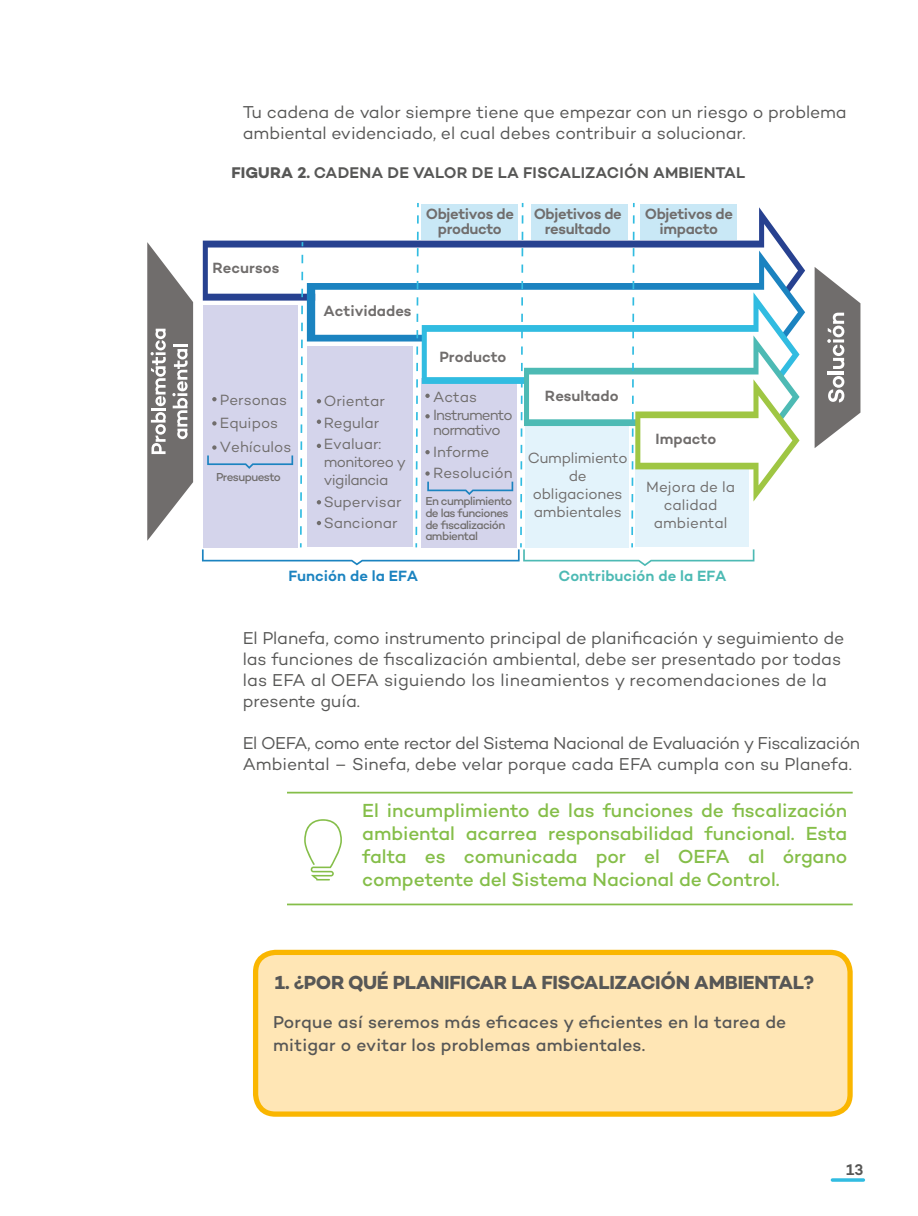
<style>
.page{position:relative;width:918px;height:1216px;background:#fff}
.page>*{position:absolute;margin:0;border:0;box-sizing:border-box;transform-origin:0 0}
.t1{font:500 19.25px/23.1px "Campton";letter-spacing:-.005em;color:#85be49;text-align:justify}
.t2{font:700 19.25px "Campton";letter-spacing:-.015em;color:#575756}
.t3{font:17.5px/21px "Campton";letter-spacing:-.01em;color:#575756}
.t4{font:500 17.5px/22.8px "Campton";letter-spacing:.01em;color:#575756}
.t5{font:600 15.75px "Campton";letter-spacing:.01em;color:#575756}
.t6{font:15.05px/21.5px "Campton";color:#706d6c}
.t7{font:600 15.05px/15px "Campton";letter-spacing:-.025em;color:#706d6c;text-align:center}
.t8{font:600 15.05px "Campton";color:#706d6c}
.t9{font:15.05px/18.2px "Campton";letter-spacing:-.04em;color:#706d6c}
.t10{font:600 15.05px "Campton";color:#4dbab4}
.t11{font:15.05px/18.6px "Campton";letter-spacing:-.06em;color:#706d6c}
.t12{font:600 15.05px "Campton";color:#1b83c0}
.t13{font:500 11.72px/11.7px "Campton";letter-spacing:-.05em;color:#706d6c}
.s1{font-weight:700}
</style>
<div class="page">
<hr style="left:832px;top:1178px;width:31px;height:3px;background:#31bce1">
<div style="left:256px;top:952px;width:594px;height:162px;background:#ffe6b5;border-radius:20px"></div>
<div style="left:253px;top:949px;width:599px;height:167px;border:5px solid #fab600;border-radius:20px"></div>
<svg style="left:304px;top:819px;width:38px;height:61px"></svg>
<hr style="left:287px;top:791px;width:565px;height:2px;background:#85be49">
<hr style="left:287px;top:903px;width:565px;height:2px;background:#85be49">
<div style="left:203px;top:305px;width:94px;height:242px;background:#d4d4eb"></div>
<div style="left:307px;top:346px;width:105px;height:201px;background:#d4d4eb"></div>
<div style="left:422px;top:378px;width:95px;height:169px;background:#d4d4eb"></div>
<svg style="left:203px;top:207px;width:587px;height:127px"></svg>
<svg style="left:307px;top:250px;width:498px;height:124px"></svg>
<div style="left:421px;top:204px;width:97px;height:35px;background:#c9e8f6"></div>
<div style="left:530px;top:204px;width:97px;height:35px;background:#c9e8f6"></div>
<div style="left:640px;top:204px;width:97px;height:35px;background:#c9e8f6"></div>
<svg style="left:422px;top:292px;width:377px;height:92px"></svg>
<div style="left:525px;top:418px;width:103px;height:129px;background:#e3f3fb"></div>
<div style="left:635px;top:459px;width:114px;height:88px;background:#e3f3fb"></div>
<svg style="left:207px;top:455px;width:86px;height:14px"></svg>
<svg style="left:212px;top:397px;width:5px;height:4px"></svg>
<svg style="left:212px;top:421px;width:5px;height:4px"></svg>
<svg style="left:212px;top:445px;width:5px;height:4px"></svg>
<svg style="left:317px;top:399px;width:4px;height:4px"></svg>
<svg style="left:317px;top:419px;width:4px;height:5px"></svg>
<svg style="left:317px;top:443px;width:4px;height:5px"></svg>
<svg style="left:317px;top:500px;width:4px;height:4px"></svg>
<svg style="left:317px;top:521px;width:4px;height:4px"></svg>
<svg style="left:301px;top:255px;width:2px;height:8px"></svg>
<svg style="left:301px;top:272px;width:2px;height:8px"></svg>
<svg style="left:301px;top:289px;width:2px;height:8px"></svg>
<svg style="left:301px;top:306px;width:2px;height:8px"></svg>
<svg style="left:301px;top:322px;width:2px;height:9px"></svg>
<svg style="left:301px;top:339px;width:2px;height:9px"></svg>
<svg style="left:301px;top:356px;width:2px;height:9px"></svg>
<svg style="left:300px;top:424px;width:2px;height:9px"></svg>
<svg style="left:300px;top:441px;width:2px;height:9px"></svg>
<svg style="left:300px;top:458px;width:2px;height:9px"></svg>
<svg style="left:300px;top:475px;width:2px;height:9px"></svg>
<svg style="left:300px;top:492px;width:2px;height:9px"></svg>
<svg style="left:300px;top:509px;width:2px;height:8px"></svg>
<svg style="left:300px;top:526px;width:2px;height:8px"></svg>
<svg style="left:417px;top:215px;width:2px;height:8px"></svg>
<svg style="left:417px;top:232px;width:2px;height:8px"></svg>
<svg style="left:416px;top:297px;width:2px;height:8px"></svg>
<svg style="left:416px;top:314px;width:2px;height:8px"></svg>
<svg style="left:416px;top:330px;width:2px;height:8px"></svg>
<svg style="left:416px;top:346px;width:2px;height:9px"></svg>
<svg style="left:416px;top:363px;width:2px;height:8px"></svg>
<svg style="left:416px;top:379px;width:2px;height:8px"></svg>
<svg style="left:416px;top:395px;width:2px;height:9px"></svg>
<svg style="left:416px;top:412px;width:2px;height:8px"></svg>
<svg style="left:416px;top:428px;width:2px;height:8px"></svg>
<svg style="left:415px;top:510px;width:2px;height:8px"></svg>
<svg style="left:415px;top:527px;width:2px;height:8px"></svg>
<svg style="left:521px;top:232px;width:2px;height:8px"></svg>
<svg style="left:521px;top:248px;width:2px;height:8px"></svg>
<svg style="left:521px;top:264px;width:2px;height:9px"></svg>
<svg style="left:521px;top:281px;width:2px;height:8px"></svg>
<svg style="left:520px;top:510px;width:2px;height:8px"></svg>
<svg style="left:520px;top:527px;width:2px;height:8px"></svg>
<svg style="left:632px;top:264px;width:2px;height:9px"></svg>
<svg style="left:632px;top:281px;width:2px;height:8px"></svg>
<svg style="left:424px;top:297px;width:375px;height:205px"></svg>
<svg style="left:631px;top:510px;width:2px;height:8px"></svg>
<svg style="left:631px;top:527px;width:2px;height:8px"></svg>
<svg style="left:202px;top:543px;width:552px;height:23px"></svg>
<svg style="left:147px;top:242px;width:46px;height:299px"></svg>
<hr style="left:173px;top:344px;width:14px;height:3px;background:#fff">
<svg style="left:814px;top:267px;width:46px;height:181px"></svg>
<p class="t3" style="left:243px;top:101px;width:605px">Tu cadena de valor siempre tiene que empezar con un riesgo o problema ambiental evidenciado, el cual debes contribuir a solucionar.</p>
<p class="t5" style="left:231px;top:162px;width:515px"><span class="s1">FIGURA 2.</span> CADENA DE VALOR DE LA FISCALIZACIÓN AMBIENTAL</p>
<p class="t8" style="left:213px;top:258px;width:68px">Recursos</p>
<p class="t6" style="left:220px;top:387px;width:73px;line-height:23.4px">Personas<br>Equipos<br>Vehículos</p>
<p class="t13" style="left:216px;top:470px;width:66px">Presupuesto</p>
<p class="t7" style="left:426px;top:205px;width:90px">Objetivos de producto</p>
<p class="t7" style="left:534px;top:205px;width:90px">Objetivos de resultado</p>
<p class="t7" style="left:645px;top:205px;width:90px">Objetivos de impacto</p>
<p class="t8" style="left:323px;top:301px;width:90px">Actividades</p>
<p class="t6" style="left:324px;top:390px;width:63px">Orientar<br>Regular<br>Evaluar:</p>
<p class="t9" style="left:324px;top:453px;width:84px">monitoreo y vigilancia</p>
<p class="t6" style="left:324px;top:490px;width:79px">Supervisar<br>Sancionar</p>
<p class="t8" style="left:439px;top:347px;width:68px">Producto</p>
<p class="t11" style="left:433px;top:387px;width:81px">Actas<br>Instrumento</p>
<p class="t6" style="left:433px;top:419px;width:81px">normativo<br>Informe<br>Resolución</p>
<p class="t13" style="left:425px;top:495px;width:88px">En cumplimiento de las funciones de fiscalización ambiental</p>
<p class="t8" style="left:545px;top:386px;width:75px">Resultado</p>
<p class="t6" style="left:528px;top:448px;width:101px;line-height:18.2px;text-align:center">Cumplimiento de obligaciones ambientales</p>
<p class="t8" style="left:655px;top:429px;width:62px">Impacto</p>
<p class="t6" style="left:646px;top:477px;width:90px;line-height:18.2px;text-align:center">Mejora de la calidad ambiental</p>
<p class="t12" style="left:288px;top:566px;width:131px">Función de la EFA</p>
<p class="t10" style="left:558px;top:566px;width:170px">Contribución de la EFA</p>
<p class="t3" style="left:243px;top:626px;width:603px">El Planefa, como instrumento principal de planificación y seguimiento de las funciones de fiscalización ambiental, debe ser presentado por todas las EFA al OEFA siguiendo los lineamientos y recomendaciones de la presente guía.</p>
<p class="t3" style="left:243px;top:731px;width:619px">El OEFA, como ente rector del Sistema Nacional de Evaluación y Fiscalización<br>Ambiental – Sinefa, debe velar porque cada EFA cumpla con su Planefa.</p>
<p class="t1" style="left:362px;top:798px;width:486px">El incumplimiento de las funciones de fiscalización ambiental acarrea responsabilidad funcional. Esta falta es comunicada por el OEFA al órgano competente del Sistema Nacional de Control.</p>
<p class="t2" style="left:275px;top:969px;width:541px">1. ¿POR QUÉ PLANIFICAR LA FISCALIZACIÓN AMBIENTAL?</p>
<p class="t4" style="left:273px;top:1010px;width:515px">Porque así seremos más eficaces y eficientes en la tarea de mitigar o evitar los problemas ambientales.</p>
<p class="t5" style="left:846px;top:1159px;width:19px">13</p>
</div>
